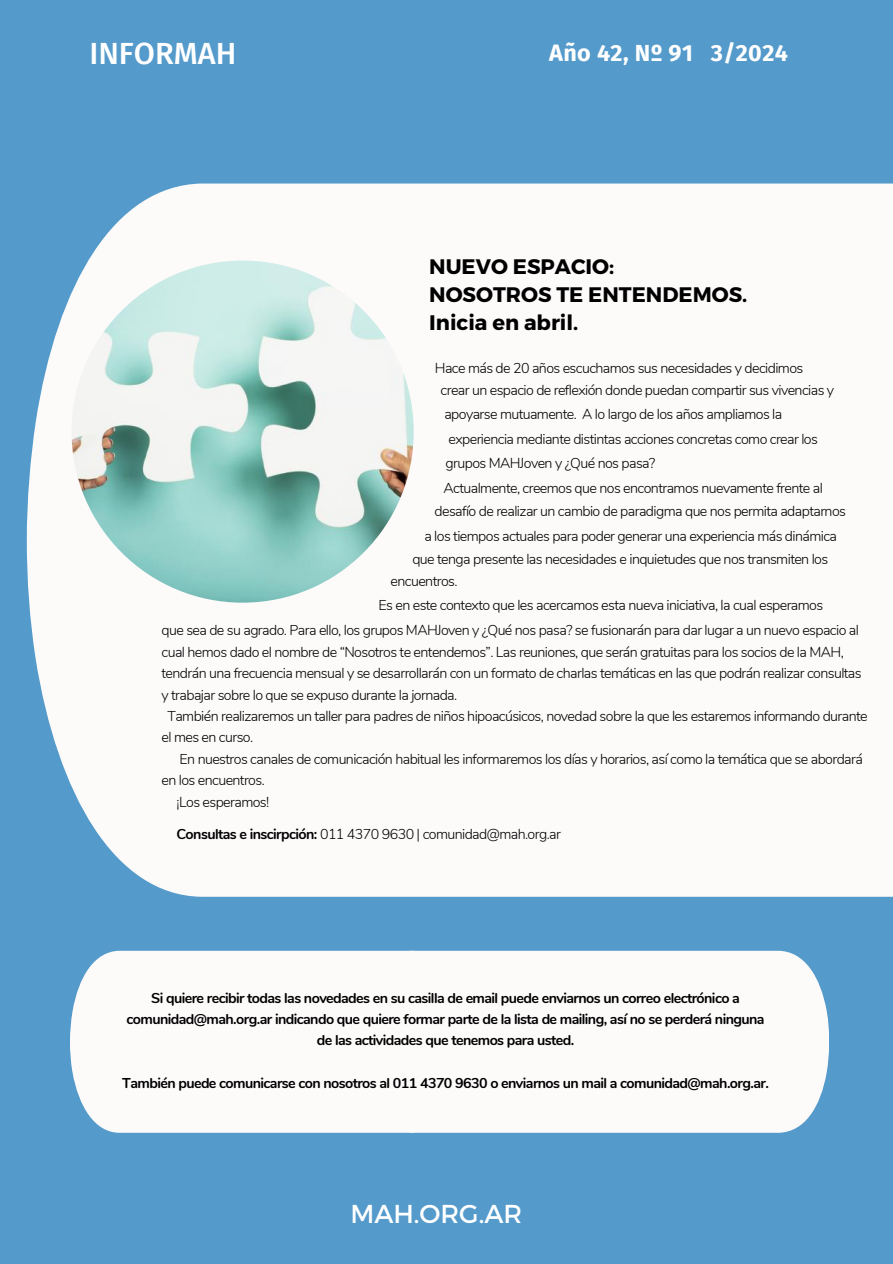
<style>
.page{position:relative;width:893px;height:1264px;background:#fff}
.page>*{position:absolute;margin:0;border:0;box-sizing:border-box;transform-origin:0 0}
.t1{font:500 30.6px "Fira Sans";color:#fff}
.t2{font:25.95px "Montserrat";color:#fff}
.t3{font:700 23.4px "Fira Sans";letter-spacing:.015em;color:#fff}
.t4{font:700 21px/28.2px "Montserrat";color:#000}
.t5{font:300 14.25px/23.7px "Nunito";letter-spacing:-.04em;color:#000}
.t6{font:700 14.25px/21.3px "Nunito";letter-spacing:-.04em;color:#000;text-align:center}
.s1{font-weight:700}
</style>
<div class="page">
<div style="left:0;top:0;width:892px;height:1263px;background:#549acb"></div>
<div style="left:27px;top:183px;width:865px;height:713px;background:#fdfafa"></div>
<img style="left:72px;top:260px;width:341px;height:342px;border-radius:50%">
<div style="left:70px;top:950px;width:339px;height:182px;background:#fdfafa"></div>
<div style="left:409px;top:950px;width:419px;height:182px;background:#fdfafa"></div>
<h1 class="t1" style="left:89px;top:35px;width:148px">INFORMAH</h1>
<h3 class="t3" style="left:549px;top:39px;width:240px">Año 42, Nº 91 3/2024</h3>
<h3 class="t4" style="left:429px;top:251px;width:319px">NUEVO ESPACIO:<br>NOSOTROS TE ENTENDEMOS.<br>Inicia en abril.</h3>
<p class="t5" style="left:435px;top:356px;width:370px">Hace más de 20 años escuchamos sus necesidades y decidimos</p>
<p class="t5" style="left:440px;top:378px;width:395px">crear un espacio de reflexión donde puedan compartir sus vivencias y</p>
<p class="t5" style="left:444px;top:403px;width:339px">apoyarse mutuamente. A lo largo de los años ampliamos la</p>
<p class="t5" style="left:448px;top:427px;width:371px">experiencia mediante distintas acciones concretas como crear los</p>
<p class="t5" style="left:445px;top:451px;width:211px">grupos MAHJoven y ¿Qué nos pasa?</p>
<p class="t5" style="left:443px;top:476px;width:381px">Actualmente, creemos que nos encontramos nuevamente frente al</p>
<p class="t5" style="left:434px;top:499px;width:413px">desafío de realizar un cambio de paradigma que nos permita adaptarnos</p>
<p class="t5" style="left:424px;top:524px;width:414px">a los tiempos actuales para poder generar una experiencia más dinámica</p>
<p class="t5" style="left:412px;top:547px;width:417px">que tenga presente las necesidades e inquietudes que nos transmiten los</p>
<p class="t5" style="left:378px;top:570px;width:446px;text-indent:12px">encuentros.<br>Es en este contexto que les acercamos esta nueva iniciativa, la cual esperamos</p>
<p class="t5" style="left:161px;top:619px;width:698px">que sea de su agrado. Para ello, los grupos MAHJoven y ¿Qué nos pasa? se fusionarán para dar lugar a un nuevo espacio al</p>
<p class="t5" style="left:161px;top:640px;width:683px">cual hemos dado el nombre de “Nosotros te entendemos”. Las reuniones, que serán gratuitas para los socios de la MAH,</p>
<p class="t5" style="left:161px;top:661px;width:701px">tendrán una frecuencia mensual y se desarrollarán con un formato de charlas temáticas en las que podrán realizar consultas</p>
<p class="t5" style="left:161px;top:683px;width:297px">y trabajar sobre lo que se expuso durante la jornada.</p>
<p class="t5" style="left:167px;top:704px;width:701px">También realizaremos un taller para padres de niños hipoacúsicos, novedad sobre la que les estaremos informando durante</p>
<p class="t5" style="left:161px;top:725px;width:93px">el mes en curso.</p>
<p class="t5" style="left:180px;top:747px;width:684px">En nuestros canales de comunicación habitual les informaremos los días y horarios, así como la temática que se abordará</p>
<p class="t5" style="left:161px;top:768px;width:105px">en los encuentros.</p>
<p class="t5" style="left:176px;top:790px;width:94px">¡Los esperamos!</p>
<p class="t5" style="left:176px;top:822px;width:386px"><span class="s1">Consultas e inscirpción:</span> 011 4370 9630 | comunidad@mah.org.ar</p>
<p class="t6" style="left:126px;top:987px;width:639px">Si quiere recibir todas las novedades en su casilla de email puede enviarnos un correo electrónico a comunidad@mah.org.ar indicando que quiere formar parte de la lista de mailing, así no se perderá ninguna de las actividades que tenemos para usted.</p>
<p class="t6" style="left:122px;top:1072px;width:648px">También puede comunicarse con nosotros al 011 4370 9630 o enviarnos un mail a comunidad@mah.org.ar.</p>
<h2 class="t2" style="left:350px;top:1196px;width:173px">MAH.ORG.AR</h2>
</div>
